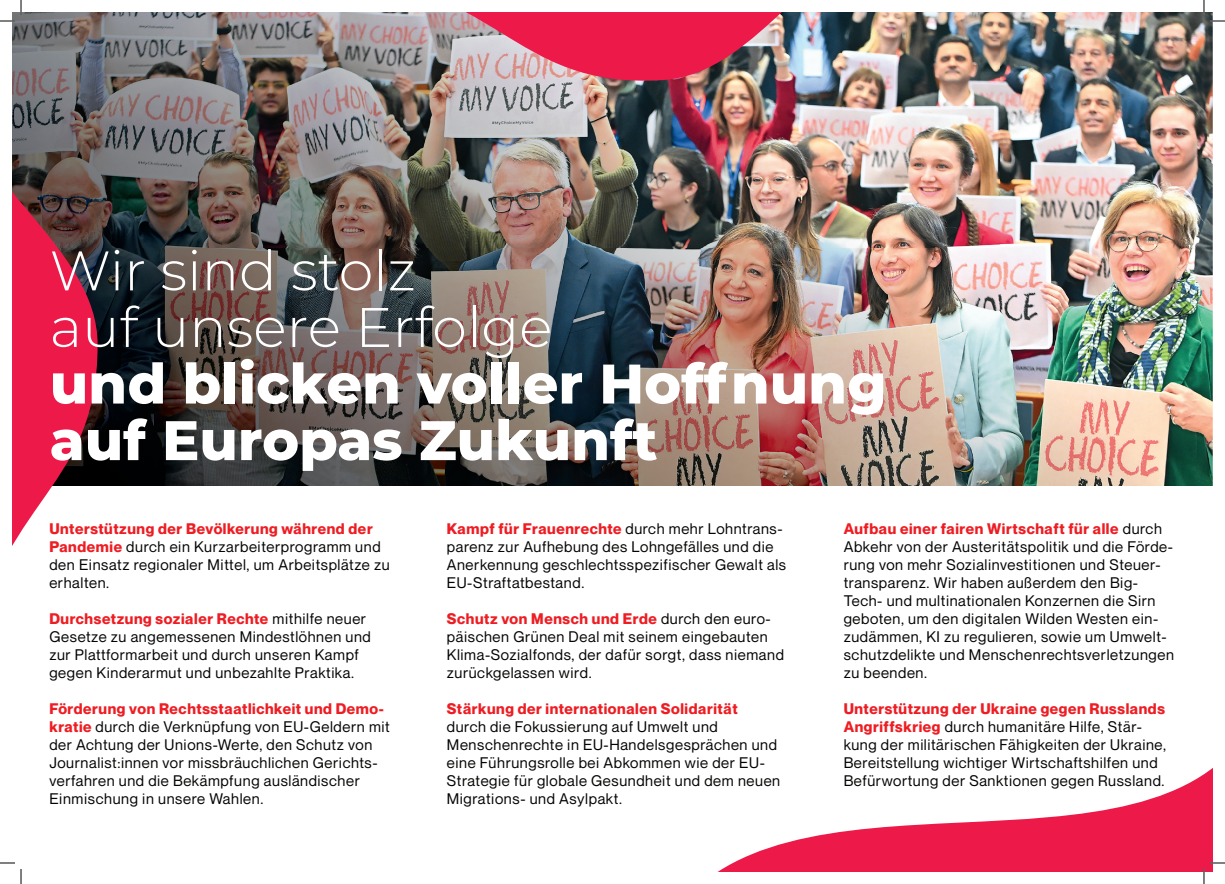
<style>
.page{position:relative;width:1225px;height:884px;background:#fff}
.page>*{position:absolute;margin:0;border:0;box-sizing:border-box;transform-origin:0 0}
.t1{font:800 55.6px/56.6px "Montserrat";color:#fff}
.t2{font:300 55.6px/56.6px "Montserrat";color:#fff}
.t3{font:15px/18px "Neue Montreal";letter-spacing:.04em;color:#040503}
.t4{font:700 15px "Neue Montreal";letter-spacing:.04em;color:#ee1d23}
.s1{font-weight:700;color:#ee1d23}
</style>
<div class="page">
<img style="left:98px;top:12px;width:1114px;height:474px">
<svg style="left:12px;top:12px;width:86px;height:534px;background:#a6495d"></svg>
<img style="left:208px;top:12px;width:816px;height:78px">
<svg style="left:719px;top:768px;width:493px;height:103px"></svg>
<svg style="left:0;top:0;width:22px;height:22px"></svg>
<svg style="left:0;top:862px;width:22px;height:22px"></svg>
<svg style="left:1202px;top:0;width:22px;height:22px"></svg>
<svg style="left:1202px;top:862px;width:22px;height:22px"></svg>
<h1 class="t2" style="left:50px;top:241px;width:504px">Wir sind stolz<br>auf unsere Erfolge</h1>
<h1 class="t1" style="left:50px;top:352px;width:838px">und blicken voller Hoffnung auf Europas Zukunft</h1>
<p class="t3" style="left:49px;top:520px;width:342px"><span class="s1">Unterstützung der Bevölkerung während der Pandemie</span> durch ein Kurzarbeiterprogramm und den Einsatz regionaler Mittel, um Arbeitsplätze zu erhalten.</p>
<p class="t3" style="left:49px;top:610px;width:323px"><span class="s1">Durchsetzung sozialer Rechte</span> mithilfe neuer Gesetze zu angemessenen Mindestlöhnen und zur Plattformarbeit und durch unseren Kampf gegen Kinderarmut und unbezahlte Praktika.</p>
<p class="t3" style="left:49px;top:700px;width:342px"><span class="s1">Förderung von Rechtsstaatlichkeit und Demo&shy;kratie</span> durch die Verknüpfung von EU-Geldern mit der Achtung der Unions-Werte, den Schutz von Journalist:innen vor missbräuchlichen Gerichts&shy;verfahren und die Bekämpfung ausländischer Einmischung in unsere Wahlen.</p>
<p class="t3" style="left:446px;top:520px;width:341px"><span class="s1">Kampf für Frauenrechte</span> durch mehr Lohntrans&shy;parenz zur Aufhebung des Lohngefälles und die Anerkennung geschlechtsspezifischer Gewalt als EU-Straftatbestand.</p>
<p class="t3" style="left:446px;top:610px;width:338px"><span class="s1">Schutz von Mensch und Erde</span> durch den euro&shy;päischen Grünen Deal mit seinem eingebauten Klima-Sozialfonds, der dafür sorgt, dass niemand zurückgelassen wird.</p>
<p class="t4" style="left:446px;top:699px;width:292px">Stärkung der internationalen Solidarität</p>
<p class="t3" style="left:446px;top:718px;width:335px">durch die Fokussierung auf Umwelt und Menschenrechte in EU-Handelsgesprächen und eine Führungsrolle bei Abkommen wie der EU-Strategie für globale Gesundheit und dem neuen Migrations- und Asylpakt.</p>
<p class="t3" style="left:843px;top:520px;width:332px"><span class="s1">Aufbau einer fairen Wirtschaft für alle</span> durch Abkehr von der Austeritätspolitik und die Förde&shy;rung von mehr Sozialinvestitionen und Steuer&shy;transparenz. Wir haben außerdem den Big-Tech- und multinationalen Konzernen die Sirn geboten, um den digitalen Wilden Westen ein&shy;zudämmen, KI zu regulieren, sowie um Umwelt&shy;schutzdelikte und Menschenrechtsverletzungen zu beenden.</p>
<p class="t3" style="left:843px;top:700px;width:324px"><span class="s1">Unterstützung der Ukraine gegen Russlands Angriffskrieg</span> durch humanitäre Hilfe, Stär&shy;kung der militärischen Fähigkeiten der Ukraine, Bereitstellung wichtiger Wirtschaftshilfen und Befürwortung der Sanktionen gegen Russland.</p>
</div>
